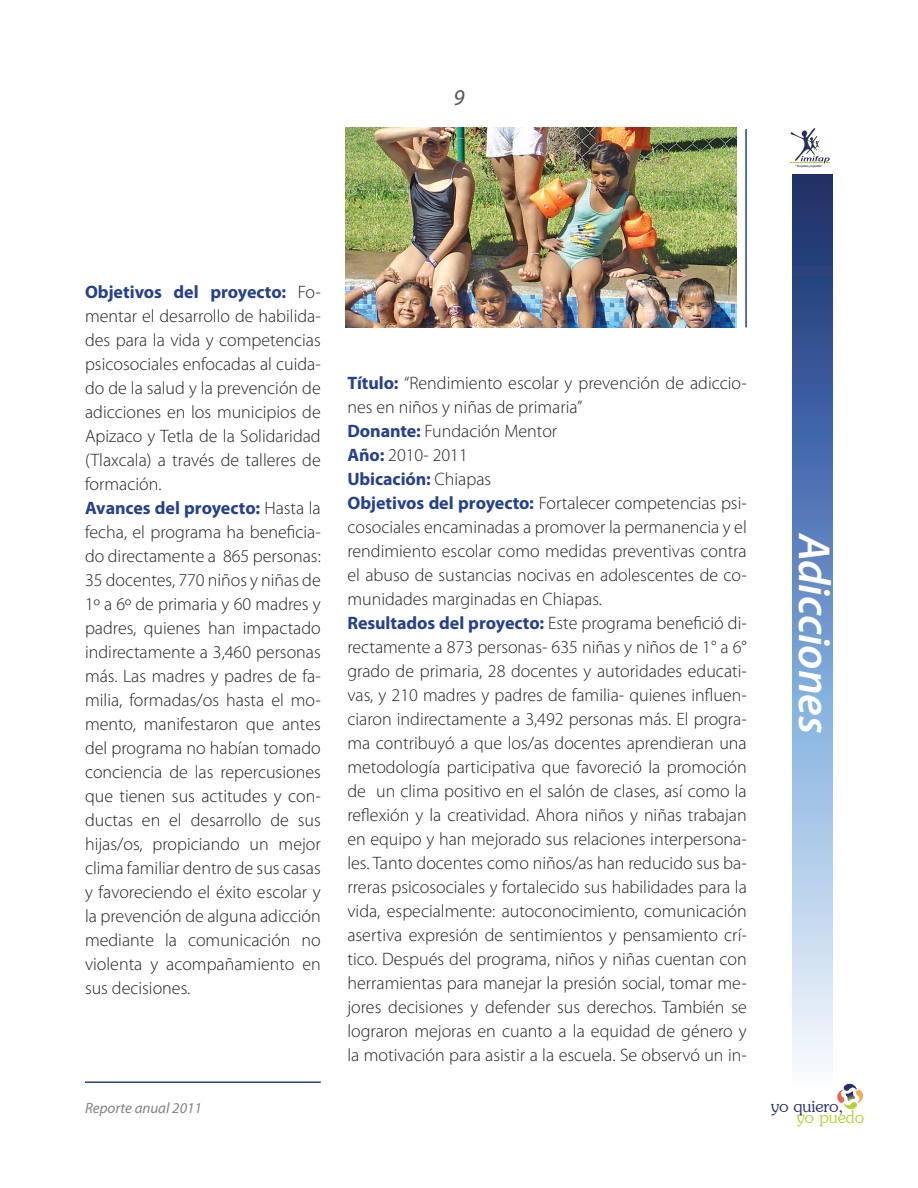
<style>
.page{position:relative;width:918px;height:1188px;background:#fff}
.page>*{position:absolute;margin:0;border:0;box-sizing:border-box;transform-origin:0 0}
.Títulos{font:italic 600 45px "Myriad Pro";color:#fff}
.t1{font:italic 22.5px "Myriad Pro";color:#57585a}
.t2{font:18.45px "Memorium";color:#252e68}
.t3{font:18.45px "Memorium";color:#b3d234}
.CUERPO{font:300 18px/24px "Myriad Pro";color:#231f20;text-align:justify}
.CUERPO-2{font:700 18px "Myriad Pro";letter-spacing:-.005em;color:#25408f}
.t4{font:italic 15px "Myriad Pro";color:#808285}
.t5{font:italic 600 3.3px "Myriad Pro";letter-spacing:-.035em;color:#28366b}
.s1{font-weight:700;color:#25408f}
.s2{font-weight:300;color:#231f20}
</style>
<div class="page">
<svg style="left:792px;top:175px;width:41px;height:889px;background:#7795c2"></svg>
<hr style="left:85px;top:1081px;width:236px;height:2px;background:#25408f">
<img style="left:346px;top:128px;width:391px;height:199px">
<hr style="left:745px;top:129px;width:2px;height:198px;background:#25408f">
<svg style="left:837px;top:1083px;width:26px;height:27px"></svg>
<svg style="left:790px;top:128px;width:40px;height:36px"></svg>
<p class="t1" style="left:453px;top:83px;width:13px">9</p>
<p class="t5" style="left:795px;top:163px;width:29px">“ Yo quiero, yo puedo”</p>
<p class="CUERPO" style="left:85px;top:280px;width:237px"><span class="s1">Objetivos del proyecto:</span> Fo&shy;mentar el desarrollo de habilida&shy;des para la vida y competencias psicosociales enfocadas al cuida&shy;do de la salud y la prevención de adicciones en los municipios de Apizaco y Tetla de la Solidaridad (Tlaxcala) a través de talleres de formación.</p>
<p class="CUERPO" style="left:85px;top:496px;width:237px"><span class="s1">Avances del proyecto:</span> Hasta la fecha, el programa ha beneficia&shy;do directamente a 865 personas:<br>35 docentes, 770 niños y niñas de 1º a 6º de primaria y 60 madres y padres, quienes han impactado indirectamente a 3,460 personas más. Las madres y padres de fa&shy;milia, formadas/os hasta el mo&shy;mento, manifestaron que antes del programa no habían tomado conciencia de las repercusiones que tienen sus actitudes y con&shy;ductas en el desarrollo de sus hijas/os, propiciando un mejor clima familiar dentro de sus casas y favoreciendo el éxito escolar y la prevención de alguna adicción mediante la comunicación no violenta y acompañamiento en sus decisiones.</p>
<p class="t4" style="left:85px;top:1099px;width:118px">Reporte anual 2011</p>
<p class="CUERPO" style="left:347px;top:371px;width:401px"><span class="s1">Título:</span> “Rendimiento escolar y prevención de adiccio&shy;nes en niños y niñas de primaria”</p>
<p class="CUERPO" style="left:347px;top:419px;width:211px"><span class="s1">Donante:</span> Fundación Mentor</p>
<p class="CUERPO" style="left:347px;top:443px;width:122px"><span class="s1">Año:</span> 2010- 2011</p>
<p class="CUERPO-2" style="left:347px;top:467px;width:145px">Ubicación: <span class="s2">Chiapas</span></p>
<p class="CUERPO" style="left:347px;top:491px;width:401px"><span class="s1">Objetivos del proyecto:</span> Fortalecer competencias psi&shy;cosociales encaminadas a promover la permanencia y el rendimiento escolar como medidas preventivas contra el abuso de sustancias nocivas en adolescentes de co&shy;munidades marginadas en Chiapas.</p>
<p class="CUERPO" style="left:347px;top:611px;width:401px"><span class="s1">Resultados del proyecto:</span> Este programa benefició di&shy;rectamente a 873 personas- 635 niñas y niños de 1° a 6° grado de primaria, 28 docentes y autoridades educati&shy;vas, y 210 madres y padres de familia- quienes influen&shy;ciaron indirectamente a 3,492 personas más. El progra&shy;ma contribuyó a que los/as docentes aprendieran una metodología participativa que favoreció la promoción de un clima positivo en el salón de clases, así como la reflexión y la creatividad. Ahora niños y niñas trabajan en equipo y han mejorado sus relaciones interpersona&shy;les. Tanto docentes como niños/as han reducido sus ba&shy;rreras psicosociales y fortalecido sus habilidades para la vida, especialmente: autoconocimiento, comunicación asertiva expresión de sentimientos y pensamiento crí&shy;tico. Después del programa, niños y niñas cuentan con herramientas para manejar la presión social, tomar me&shy;jores decisiones y defender sus derechos. También se lograron mejoras en cuanto a la equidad de género y la motivación para asistir a la escuela. Se observó un in-</p>
<p class="Títulos" style="left:843px;top:534px;width:202px;rotate:90deg">Adicciones</p>
<p class="t2" style="left:771px;top:1096px;width:74px">yo quiero,</p>
<p class="t3" style="left:797px;top:1107px;width:69px">yo puedo</p>
</div>
